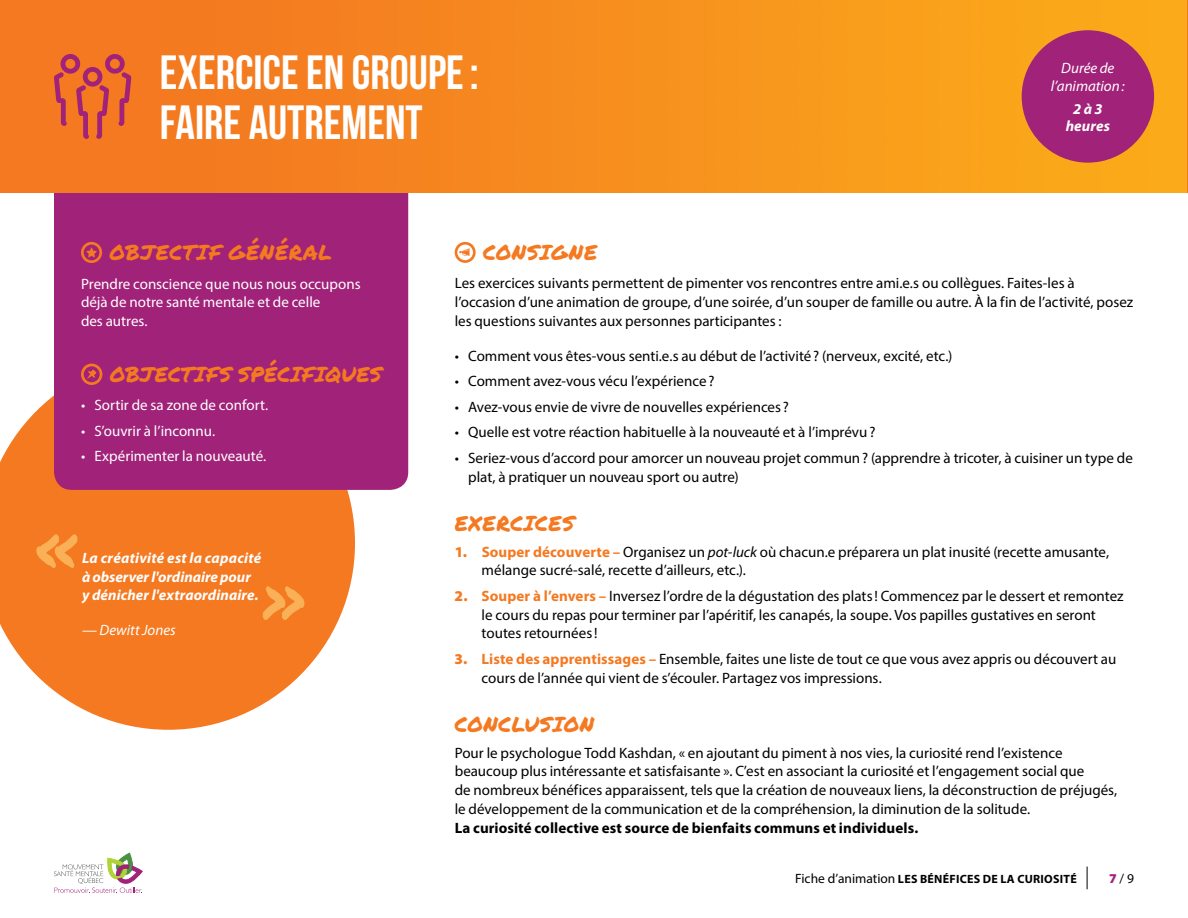
<style>
.page{position:relative;width:1188px;height:918px;background:#fff}
.page>*{position:absolute;margin:0;border:0;box-sizing:border-box;transform-origin:0 0}
.t1{font:75.15px "Permanent Marker";color:#fff}
.t2{font:48px/49.5px "Bebas Neue";color:#fff}
.t3{font:21px "Permanent Marker";letter-spacing:.025em;color:#f47920}
.t4{font:15px/18.8px "Myriad Pro";color:#000}
.t5{font:15px/18.8px "Myriad Pro";color:#fff}
.t6{font:italic 700 15px/18.8px "Myriad Pro";letter-spacing:.01em;color:#fff;text-align:center}
.t7{font:700 15px "Myriad Pro";letter-spacing:.005em;color:#000}
.t8{font:italic 15px/18px "Myriad Pro";color:#fff;text-align:center}
.t9{font:13.5px "Myriad Pro";color:#000}
.t10{font:700 12px "Myriad Pro";letter-spacing:.02em;color:#000}
.s1{font-weight:900;color:#f47920}
.s2{font-weight:700;color:#f47920}
.s3{font-style:italic}
.s4{font-weight:400;font-size:13.5px}
.s5{font-weight:900;color:#a12279}
</style>
<div class="page">
<svg style="left:54px;top:853px;width:88px;height:40px"></svg>
<svg style="left:1087px;top:867px;width:1px;height:22px"></svg>
<svg style="left:0;top:395px;width:355px;height:335px;fill:#f47920"></svg>
<div style="left:54px;top:139px;width:354px;height:351px;background:#a12279;border-radius:18px"></div>
<img style="left:0;top:0;width:1188px;height:193px">
<div style="left:1022px;top:30px;width:132px;height:133px;background:#a12279;border-radius:50%"></div>
<svg style="left:81px;top:242px;width:21px;height:21px"></svg>
<svg style="left:81px;top:364px;width:21px;height:21px"></svg>
<svg style="left:455px;top:242px;width:21px;height:21px"></svg>
<svg style="left:54px;top:54px;width:77px;height:85px"></svg>
<h2 class="t2" style="left:160px;top:47px;width:320px">EXERCICE EN GROUPE:<br>FAIRE AUTREMENT</h2>
<p class="t8" style="left:1051px;top:59px;width:75px">Durée de l’animation:</p>
<p class="t6" style="left:1066px;top:101px;width:46px;line-height:16.5px">2 à 3 heures</p>
<h3 class="t3" style="left:110px;top:237px;width:224px">OBJECTIF GÉNÉRAL</h3>
<p class="t5" style="left:81px;top:274px;width:281px">Prendre conscience que nous nous occupons déjà de notre santé mentale et de celle<br>des autres.</p>
<h3 class="t3" style="left:110px;top:359px;width:274px">OBJECTIFS SPÉCIFIQUES</h3>
<p class="t5" style="left:81px;top:396px;width:189px">• Sortir de sa zone de confort.</p>
<p class="t5" style="left:81px;top:421px;width:136px">• S’ouvrir à l’inconnu.</p>
<p class="t5" style="left:81px;top:447px;width:187px">• Expérimenter la nouveauté.</p>
<h1 class="t1" style="left:37px;top:483px;width:44px">«</h1>
<p class="t6" style="left:82px;top:548px;width:181px;text-align:left">La créativité est la capacité à observer l'ordinaire pour y dénicher l'extraordinaire.</p>
<p class="t8" style="left:82px;top:621px;width:95px">— Dewitt Jones</p>
<h1 class="t1" style="left:264px;top:535px;width:46px">»</h1>
<h3 class="t3" style="left:483px;top:237px;width:116px">CONSIGNE</h3>
<p class="t4" style="left:455px;top:274px;width:680px">Les exercices suivants permettent de pimenter vos rencontres entre ami.e.s ou collègues. Faites-les à l’occasion d’une animation de groupe, d’une soirée, d’un souper de famille ou autre. À la fin de l’activité, posez les questions suivantes aux personnes participantes :</p>
<p class="t4" style="left:455px;top:346px;width:499px">• Comment vous êtes-vous senti.e.s au début de l’activité? (nerveux, excité, etc.)</p>
<p class="t4" style="left:455px;top:372px;width:261px">• Comment avez-vous vécu l’expérience?</p>
<p class="t4" style="left:455px;top:397px;width:336px">• Avez-vous envie de vivre de nouvelles expériences ?</p>
<p class="t4" style="left:455px;top:423px;width:422px">• Quelle est votre réaction habituelle à la nouveauté et à l’imprévu?</p>
<p class="t4" style="left:468px;top:448px;width:666px;text-indent:-14px">• Seriez-vous d’accord pour amorcer un nouveau projet commun? (apprendre à tricoter, à cuisiner un type de plat, à pratiquer un nouveau sport ou autre)</p>
<h3 class="t3" style="left:455px;top:508px;width:121px">EXERCICES</h3>
<p class="t4" style="left:482px;top:542px;width:629px;text-indent:-27px"><span class="s1">1.</span> <span class="s2">Souper découverte –</span> Organisez un <span class="s3">pot-luck</span> où chacun.e préparera un plat inusité (recette amusante, mélange sucré-salé, recette d’ailleurs, etc.).</p>
<p class="t4" style="left:482px;top:586px;width:644px;text-indent:-27px"><span class="s1">2.</span> <span class="s2">Souper à l’envers –</span> Inversez l’ordre de la dégustation des plats! Commencez par le dessert et remontez le cours du repas pour terminer par l’apéritif, les canapés, la soupe. Vos papilles gustatives en seront toutes retournées!</p>
<p class="t4" style="left:482px;top:649px;width:636px;text-indent:-27px"><span class="s1">3.</span> <span class="s2">Liste des apprentissages –</span> Ensemble, faites une liste de tout ce que vous avez appris ou découvert au cours de l’année qui vient de s’écouler. Partagez vos impressions.</p>
<h3 class="t3" style="left:455px;top:709px;width:141px">CONCLUSION</h3>
<p class="t4" style="left:455px;top:743px;width:664px">Pour le psychologue Todd Kashdan, « en ajoutant du piment à nos vies, la curiosité rend l’existence beaucoup plus intéressante et satisfaisante ». C’est en associant la curiosité et l’engagement social que<br>de nombreux bénéfices apparaissent, tels que la création de nouveaux liens, la déconstruction de préjugés, le développement de la communication et de la compréhension, la diminution de la solitude.</p>
<p class="t7" style="left:455px;top:818px;width:465px">La curiosité collective est source de bienfaits communs et individuels.</p>
<p class="t10" style="left:795px;top:871px;width:283px"><span class="s4">Fiche d’animation</span> LES BÉNÉFICES DE LA CURIOSITÉ</p>
<p class="t9" style="left:1109px;top:870px;width:26px"><span class="s5">7</span>/ 9</p>
</div>
